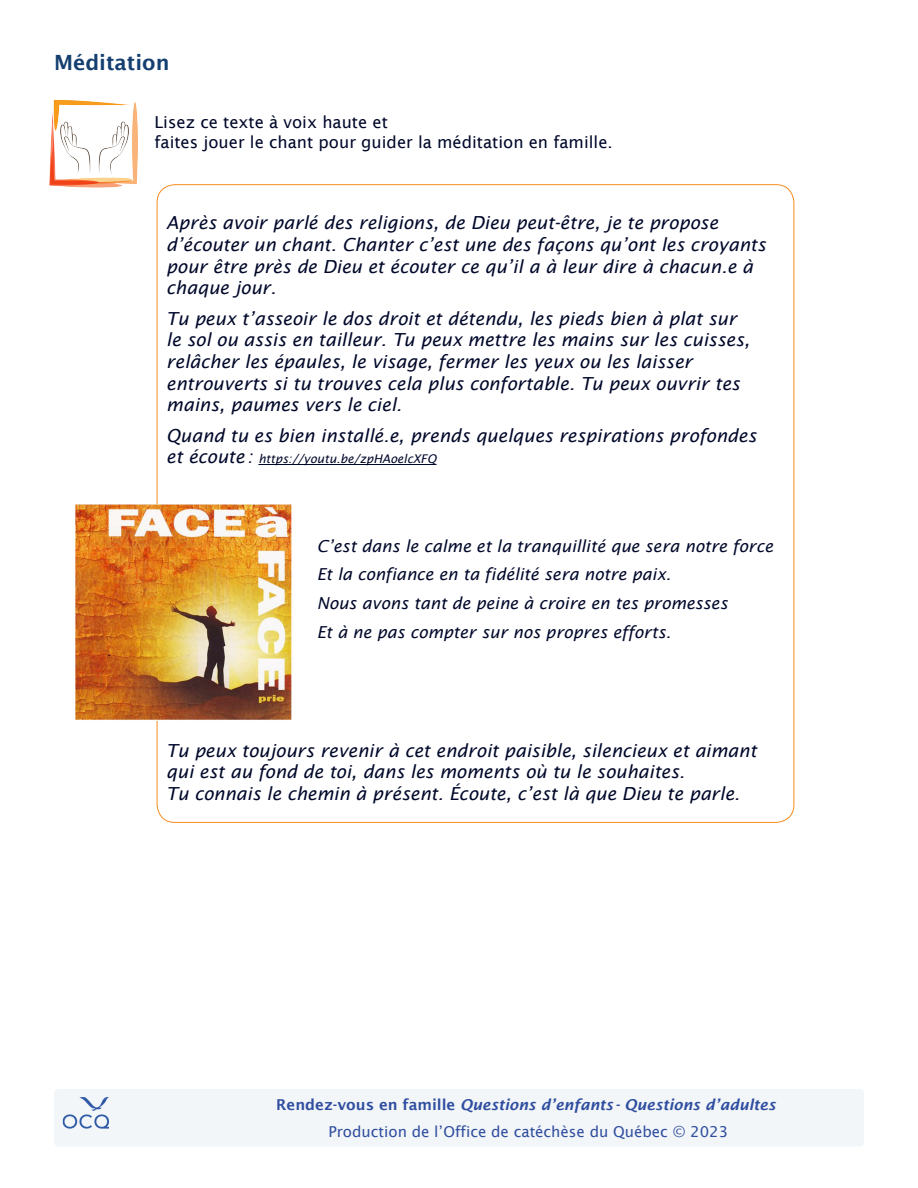
<style>
.page{position:relative;width:918px;height:1188px;background:#fff}
.page>*{position:absolute;margin:0;border:0;box-sizing:border-box;transform-origin:0 0}
.sous-titre_bleu{font:600 21px "Lucida Sans";color:#143f70}
.texte_bleu___italiqu{font:italic 18px/21.6px "Lucida Sans";color:#01082a}
.texte_bleu{font:italic 16.5px "Lucida Sans";color:#01082a}
.yexye_bleu_avec_icon{font:16.5px/19.8px "Lucida Sans";color:#01082a}
.t1{font:15px/27px "Lucida Sans";color:#2f4ea0;text-align:center}
.texte_bleu___italiqu-2{font:italic 12px "Lucida Sans";color:#01082a}
.s1{font-size:18px}
.s2{font-weight:600}
.s3{font-weight:600;font-style:italic}
</style>
<div class="page">
<div style="left:54px;top:1089px;width:810px;height:58px;background:#f3f6f8;border-radius:4px"></div>
<img style="left:62px;top:1097px;width:48px;height:32px">
<img style="left:49px;top:99px;width:89px;height:89px">
<hr style="left:258px;top:464px;width:178px;height:1px;background:#01082a">
<img style="left:75px;top:504px;width:217px;height:216px">
<p class="sous-titre_bleu" style="left:54px;top:51px;width:117px">Méditation</p>
<p class="yexye_bleu_avec_icon" style="left:154px;top:112px;width:460px">Lisez ce texte à voix haute et<br>faites jouer le chant pour guider la méditation en famille.</p>
<p class="texte_bleu___italiqu" style="left:166px;top:212px;width:601px">Après avoir parlé des religions, de Dieu peut-être, je te propose d’écouter un chant. Chanter c’est une des façons qu’ont les croyants pour être près de Dieu et écouter ce qu’il a à leur dire à chacun.e à chaque jour.</p>
<p class="texte_bleu___italiqu" style="left:166px;top:307px;width:585px">Tu peux t’asseoir le dos droit et détendu, les pieds bien à plat sur le sol ou assis en tailleur. Tu peux mettre les mains sur les cuisses, relâcher les épaules, le visage, fermer les yeux ou les laisser entrouverts si tu trouves cela plus confortable. Tu peux ouvrir tes mains, paumes vers le ciel.</p>
<p class="texte_bleu___italiqu" style="left:166px;top:424px;width:592px">Quand tu es bien installé.e, prends quelques respirations profondes</p>
<p class="texte_bleu___italiqu-2" style="left:166px;top:452px;width:272px"><span class="s1">et écoute:</span> https://youtu.be/zpHAoelcXFQ</p>
<p class="texte_bleu" style="left:317px;top:536px;width:458px">C’est dans le calme et la tranquillité que sera notre force</p>
<p class="texte_bleu" style="left:317px;top:565px;width:356px">Et la confiance en ta fidélité sera notre paix.</p>
<p class="texte_bleu" style="left:317px;top:594px;width:412px">Nous avons tant de peine à croire en tes promesses</p>
<p class="texte_bleu" style="left:317px;top:623px;width:356px">Et à ne pas compter sur nos propres efforts.</p>
<p class="texte_bleu___italiqu" style="left:166px;top:739px;width:592px">Tu peux toujours revenir à cet endroit paisible, silencieux et aimant qui est au fond de toi, dans les moments où tu le souhaites.<br>Tu connais le chemin à présent. Écoute, c’est là que Dieu te parle.</p>
<p class="t1" style="left:276px;top:1091px;width:501px"><span class="s2">Rendez-vous en famille</span> <span class="s3">Questions d’enfants- Questions d’adultes<br></span>Production de l’Office de catéchèse du Québec © 2023</p>
</div>
